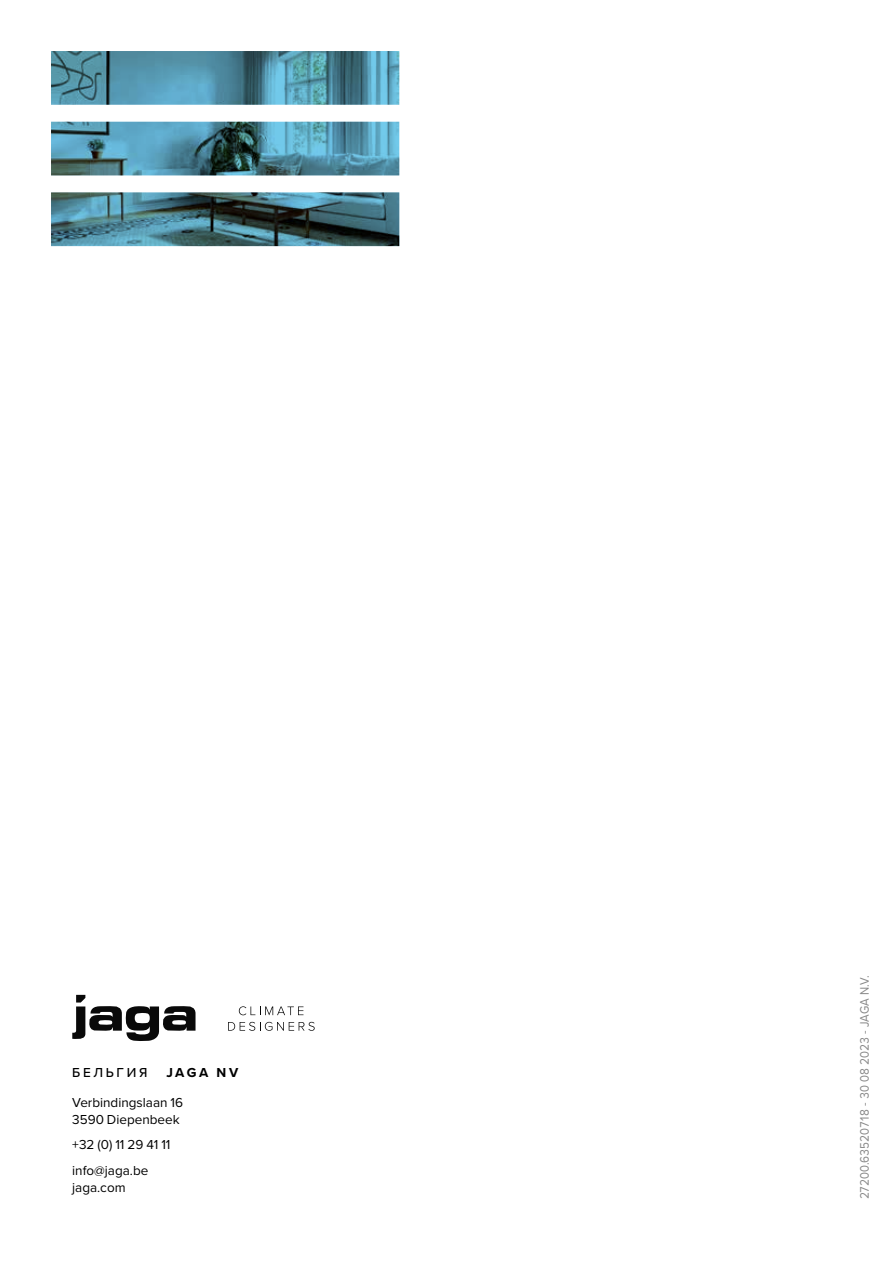
<style>
.page{position:relative;width:893px;height:1263px;background:#fff}
.page>*{position:absolute;margin:0;border:0;box-sizing:border-box;transform-origin:0 0}
.t1{font:13.5px/17px "Proxima Nova";color:#000}
.t2{font:500 13.5px "Proxima Nova";letter-spacing:.2em;color:#000}
.t3{font:700 13.5px "Proxima Nova";letter-spacing:.18em;color:#000}
.t4{font:12.9px "Proxima Nova";color:#878787;scale:.9 1}
</style>
<div class="page">
<img style="left:51px;top:51px;width:348px;height:195px">
<svg style="left:239px;top:1006px;width:64px;height:9px"></svg>
<svg style="left:228px;top:1022px;width:87px;height:9px"></svg>
<svg style="left:72px;top:995px;width:124px;height:46px"></svg>
<p class="t2" style="left:72px;top:1063px;width:77px">БЕЛЬГИЯ</p>
<p class="t3" style="left:166px;top:1063px;width:73px">JAGA NV</p>
<p class="t1" style="left:72px;top:1093px;width:112px">Verbindingslaan 16<br>3590 Diepenbeek</p>
<p class="t1" style="left:72px;top:1131px;width:100px;line-height:25.5px">+32 (0) 11 29 41 11 info@jaga.be</p>
<p class="t1" style="left:72px;top:1178px;width:55px">jaga.com</p>
<p class="t4" style="left:855px;top:1199px;width:251px;rotate:-90deg">27200.63520718 - 30 08 2023 - JAGA N.V.</p>
</div>
